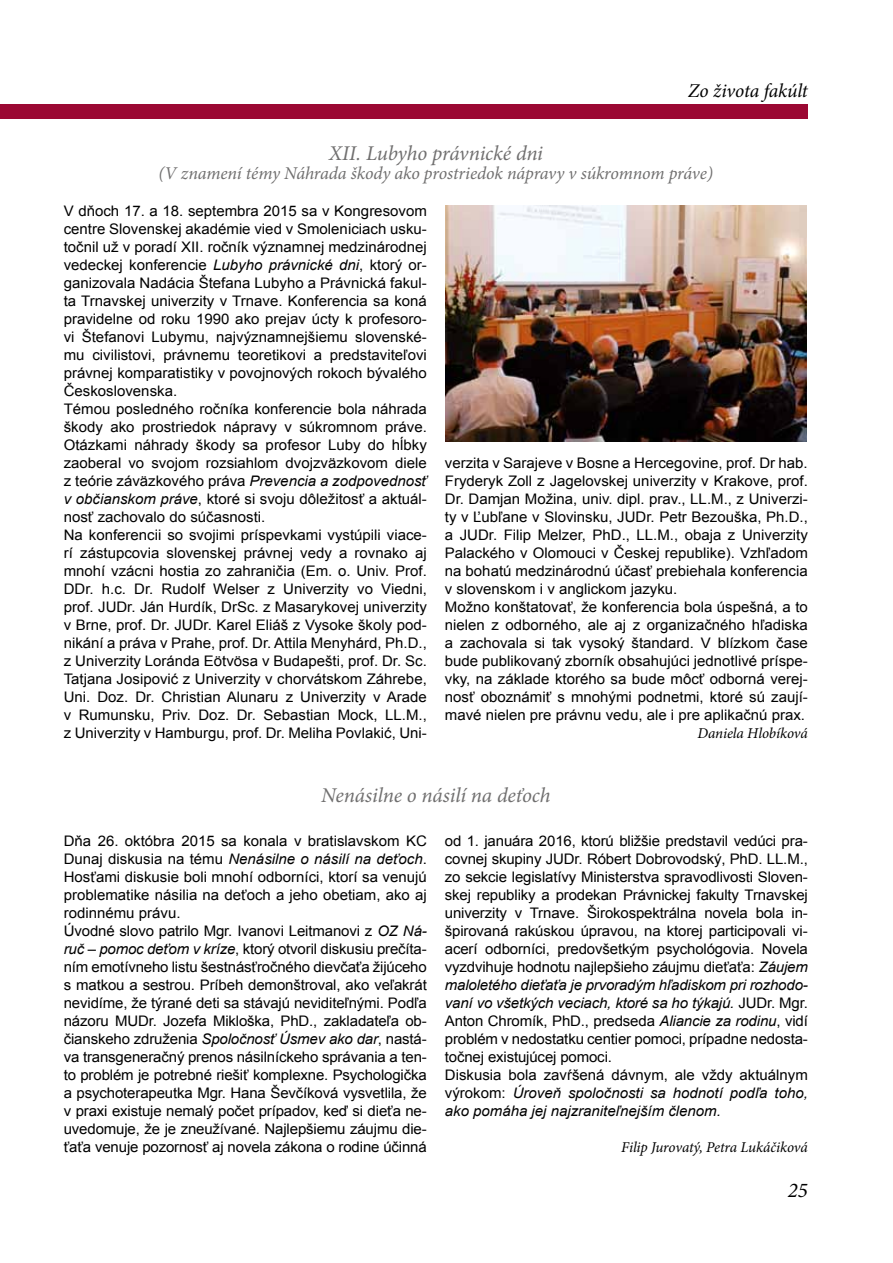
<style>
.page{position:relative;width:893px;height:1263px;background:#fff}
.page>*{position:absolute;margin:0;border:0;box-sizing:border-box;transform-origin:0 0}
.t1{font:italic 21px "Minion Pro";letter-spacing:-.005em;color:#706f6f}
.t2{font:italic 21px "Minion Pro";color:#000}
.t3{font:italic 19.5px "Minion Pro";letter-spacing:-.01em;color:#000}
.t4{font:italic 18px "Minion Pro";letter-spacing:-.01em;color:#706f6f}
.t5{font:italic 15px "Minion Pro";letter-spacing:-.01em;color:#000}
.t6{font:14.55px/18px "Arial";color:#000}
.s1{font-style:italic}
</style>
<div class="page">
<div style="left:0;top:104px;width:808px;height:15px;background:#9b0833"></div>
<img style="left:445px;top:205px;width:361px;height:236px">
<h2 class="t3" style="left:688px;top:78px;width:121px">Zo života fakúlt</h2>
<h1 class="t1" style="left:329px;top:139px;width:216px">XII. Lubyho právnické dni</h1>
<p class="t4" style="left:159px;top:161px;width:556px">(V znamení témy Náhrada škody ako prostriedok nápravy v súkromnom práve)</p>
<p class="t6" style="left:64px;top:202px;width:365px">V dňoch 17. a 18. septembra 2015 sa v Kongresovom centre Slovenskej akadémie vied v Smoleniciach usku&shy;točnil už v poradí XII. ročník významnej medzinárodnej vedeckej konferencie <span class="s1">Lubyho právnické dni</span>, ktorý or&shy;ganizovala Nadácia Štefana Lubyho a Právnická fakul&shy;ta Trnavskej univerzity v Trnave. Konferencia sa koná pravidelne od roku 1990 ako prejav úcty k profesoro&shy;vi Štefanovi Lubymu, najvýznamnejšiemu slovenské&shy;mu civilistovi, právnemu teoretikovi a predstaviteľovi právnej komparatistiky v povojnových rokoch bývalého Československa.<br>Témou posledného ročníka konferencie bola náhrada škody ako prostriedok nápravy v súkromnom práve.<br>Otázkami náhrady škody sa profesor Luby do hĺbky zaoberal vo svojom rozsiahlom dvojzväzkovom diele z teórie záväzkového práva <span class="s1">Prevencia a zodpovednosť v občianskom práve</span>, ktoré si svoju dôležitosť a aktuál&shy;nosť zachovalo do súčasnosti.<br>Na konferencii so svojimi príspevkami vystúpili viace&shy;rí zástupcovia slovenskej právnej vedy a rovnako aj mnohí vzácni hostia zo zahraničia (Em. o. Univ. Prof.<br>DDr. h.c. Dr. Rudolf Welser z Univerzity vo Viedni, prof. JUDr. Ján Hurdík, DrSc. z Masarykovej univerzity v Brne, prof. Dr. JUDr. Karel Eliáš z Vysoke školy pod&shy;nikání a práva v Prahe, prof. Dr. Attila Menyhárd, Ph.D., z Univerzity Loránda Eötvösa v Budapešti, prof. Dr. Sc.<br>Tatjana Josipović z Univerzity v chorvátskom Záhrebe, Uni. Doz. Dr. Christian Alunaru z Univerzity v Arade v Rumunsku, Priv. Doz. Dr. Sebastian Mock, LL.M., z Univerzity v Hamburgu, prof. Dr. Meliha Povlakić, Uni-</p>
<p class="t6" style="left:445px;top:454px;width:364px">verzita v Sarajeve v Bosne a Hercegovine, prof. Dr hab.<br>Fryderyk Zoll z Jagelovskej univerzity v Krakove, prof.<br>Dr. Damjan Možina, univ. dipl. prav., LL.M., z Univerzi&shy;ty v Ľubľane v Slovinsku, JUDr. Petr Bezouška, Ph.D., a JUDr. Filip Melzer, PhD., LL.M., obaja z Univerzity Palackého v Olomouci v Českej republike). Vzhľadom na bohatú medzinárodnú účasť prebiehala konferencia v slovenskom i v anglickom jazyku.<br>Možno konštatovať, že konferencia bola úspešná, a to nielen z odborného, ale aj z organizačného hľadiska a zachovala si tak vysoký štandard. V blízkom čase bude publikovaný zborník obsahujúci jednotlivé príspe&shy;vky, na základe ktorého sa bude môcť odborná verej&shy;nosť oboznámiť s mnohými podnetmi, ktoré sú zaují&shy;mavé nielen pre právnu vedu, ale i pre aplikačnú prax.</p>
<p class="t5" style="left:697px;top:723px;width:112px">Daniela Hlobíková</p>
<h1 class="t1" style="left:321px;top:781px;width:231px">Nenásilne o násilí na deťoch</h1>
<p class="t6" style="left:64px;top:832px;width:365px">Dňa 26. októbra 2015 sa konala v bratislavskom KC Dunaj diskusia na tému <span class="s1">Nenásilne o násilí na deťoch</span>.<br>Hosťami diskusie boli mnohí odborníci, ktorí sa venujú problematike násilia na deťoch a jeho obetiam, ako aj rodinnému právu.<br>Úvodné slovo patrilo Mgr. Ivanovi Leitmanovi z <span class="s1">OZ Ná&shy;ruč – pomoc deťom v kríze</span>, ktorý otvoril diskusiu prečíta&shy;ním emotívneho listu šestnásťročného dievčaťa žijúceho s matkou a sestrou. Príbeh demonštroval, ako veľakrát nevidíme, že týrané deti sa stávajú neviditeľnými. Podľa názoru MUDr. Jozefa Mikloška, PhD., zakladateľa ob&shy;čianskeho združenia <span class="s1">Spoločnosť Úsmev ako dar</span>, nastá&shy;va transgeneračný prenos násilníckeho správania a ten&shy;to problém je potrebné riešiť komplexne. Psychologička a psychoterapeutka Mgr. Hana Ševčíková vysvetlila, že v praxi existuje nemalý počet prípadov, keď si dieťa ne&shy;uvedomuje, že je zneužívané. Najlepšiemu záujmu die&shy;ťaťa venuje pozornosť aj novela zákona o rodine účinná</p>
<p class="t6" style="left:445px;top:832px;width:365px">od 1. januára 2016, ktorú bližšie predstavil vedúci pra&shy;covnej skupiny JUDr. Róbert Dobrovodský, PhD. LL.M., zo sekcie legislatívy Ministerstva spravodlivosti Sloven&shy;skej republiky a prodekan Právnickej fakulty Trnavskej univerzity v Trnave. Širokospektrálna novela bola in&shy;špirovaná rakúskou úpravou, na ktorej participovali vi&shy;acerí odborníci, predovšetkým psychológovia. Novela vyzdvihuje hodnotu najlepšieho záujmu dieťaťa: <span class="s1">Záujem maloletého dieťaťa je prvoradým hľadiskom pri rozhodo&shy;vaní vo všetkých veciach, ktoré sa ho týkajú.</span> JUDr. Mgr.<br>Anton Chromík, PhD., predseda <span class="s1">Aliancie za rodinu</span>, vidí problém v nedostatku centier pomoci, prípadne nedosta&shy;točnej existujúcej pomoci.<br>Diskusia bola zavŕšená dávnym, ale vždy aktuálnym výrokom: <span class="s1">Úroveň spoločnosti sa hodnotí podľa toho, ako pomáha jej najzraniteľnejším členom.</span></p>
<p class="t5" style="left:621px;top:1137px;width:188px">Filip Jurovatý, Petra Lukáčiková</p>
<h1 class="t2" style="left:788px;top:1176px;width:22px">25</h1>
</div>
